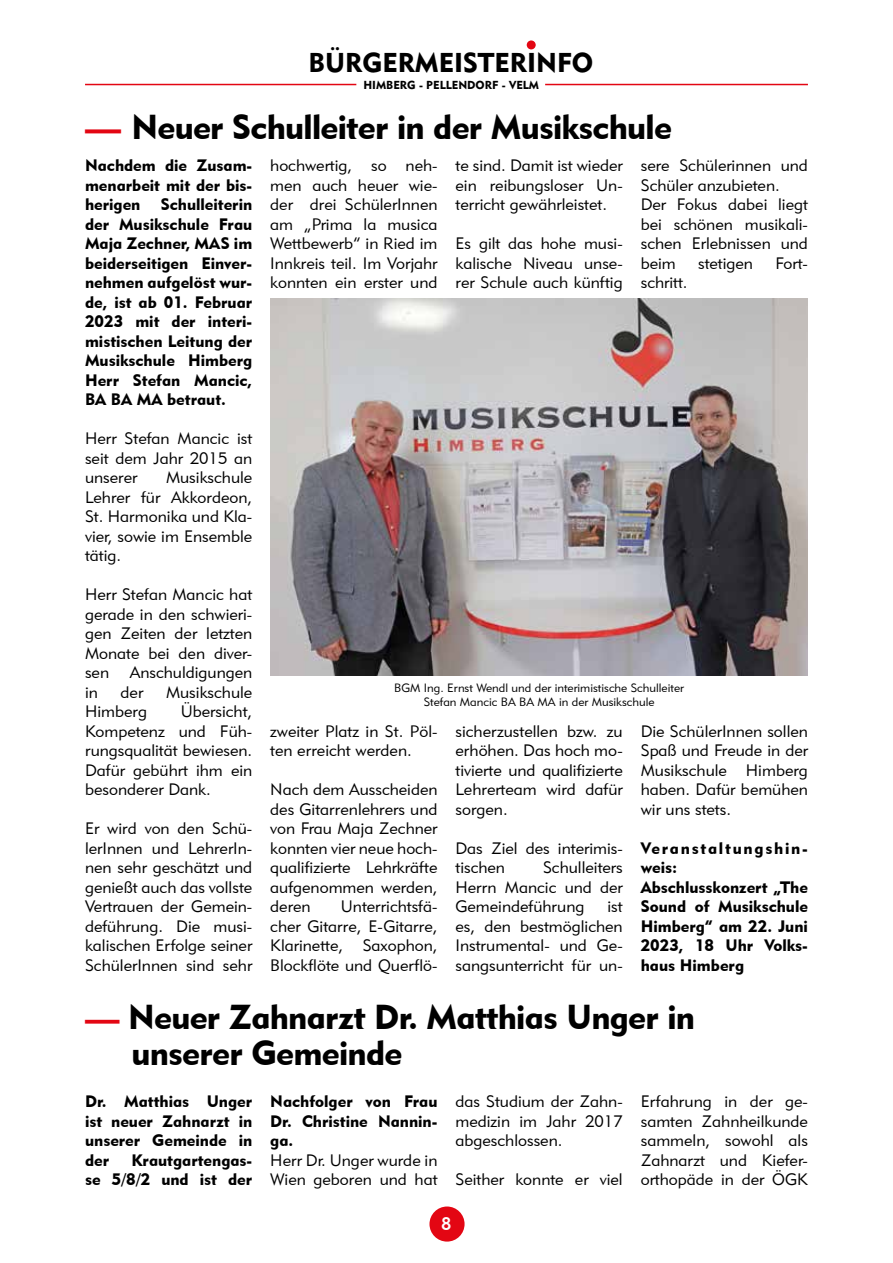
<style>
.page{position:relative;width:893px;height:1263px;background:#fff}
.page>*{position:absolute;margin:0;border:0;box-sizing:border-box;transform-origin:0 0}
.t1{font:34.5px/36px "Geometric 415 BT Black A";letter-spacing:-.02em;color:#000}
.t2{font:27px "Geometric 415 BT Black A";color:#000}
.t3{font:18px "Geometric 415 BT Medium A";color:#fff}
.t4{font:16.5px/19.5px "Geometric 415 BT Lite A";color:#000;text-align:justify}
.t5{font:16.5px/19.5px "Geometric 415 BT Black A";color:#000;text-align:justify}
.t6{font:12px/14.4px "Geometric 415 BT Lite A";color:#000;text-align:center}
.t7{font:11.55px "Geometric 415 BT Black A";color:#000}
.s1{font-size:36px;color:#e30613}
.s2{color:#e30613}
</style>
<div class="page">
<div style="left:527px;top:40px;width:9px;height:9px;background:#e30613;border-radius:50%"></div>
<hr style="left:85px;top:84px;width:271px;height:1px;background:#e30613">
<hr style="left:545px;top:84px;width:263px;height:1px;background:#e30613">
<div style="left:429px;top:1206px;width:36px;height:35px;background:#e30613;border-radius:50%"></div>
<img style="left:270px;top:299px;width:537px;height:377px">
<h2 class="t2" style="left:309px;top:47px;width:286px">BÜRGERMEISTERINFO</h2>
<p class="t7" style="left:363px;top:78px;width:177px">HIMBERG - PELLENDORF - VELM</p>
<h1 class="t1" style="left:85px;top:108px;width:588px"><span class="s1">—</span> Neuer Schulleiter in der Musikschule</h1>
<p class="t5" style="left:85px;top:155px;width:169px">Nachdem die Zusam&shy;menarbeit mit der bis&shy;herigen Schulleiterin der Musikschule Frau Maja Zechner, MAS im beiderseitigen Einver&shy;nehmen aufgelöst wur&shy;de, ist ab 01. Februar 2023 mit der interi&shy;mistischen Leitung der Musikschule Himberg Herr Stefan Mancic, BA BA MA betraut.</p>
<p class="t4" style="left:85px;top:428px;width:169px">Herr Stefan Mancic ist seit dem Jahr 2015 an unserer</p>
<p class="t4" style="left:85px;top:467px;width:169px;text-indent:81px">Musikschule Lehrer für Akkordeon, St. Harmonika und Kla&shy;vier, sowie im Ensemble tätig.</p>
<p class="t4" style="left:85px;top:584px;width:169px">Herr Stefan Mancic hat gerade in den schwieri&shy;gen Zeiten der letzten Monate bei den diver&shy;sen Anschuldigungen in</p>
<p class="t4" style="left:121px;top:682px;width:24px">der</p>
<p class="t4" style="left:166px;top:682px;width:88px">Musikschule</p>
<p class="t4" style="left:85px;top:701px;width:64px">Himberg</p>
<p class="t4" style="left:85px;top:701px;width:169px;text-indent:96px">Übersicht, Kompetenz und Füh&shy;rungsqualität bewiesen.<br>Dafür gebührt ihm ein besonderer Dank.</p>
<p class="t4" style="left:85px;top:818px;width:169px">Er wird von den Schü&shy;lerInnen und LehrerIn&shy;nen sehr geschätzt und genießt auch das vollste Vertrauen der Gemein&shy;deführung. Die musi&shy;kalischen Erfolge seiner SchülerInnen sind sehr</p>
<p class="t4" style="left:270px;top:155px;width:169px">hochwertig, so neh&shy;men auch heuer wie&shy;der drei SchülerInnen am „Prima la musica Wettbewerb“ in Ried im Innkreis teil. Im Vorjahr konnten ein erster und</p>
<p class="t4" style="left:455px;top:155px;width:169px">te sind. Damit ist wieder ein reibungsloser Un&shy;terricht gewährleistet.</p>
<p class="t4" style="left:455px;top:233px;width:169px">Es gilt das hohe musi&shy;kalische Niveau unse&shy;rer Schule auch künftig</p>
<p class="t4" style="left:641px;top:155px;width:169px;text-align:left">sere Schülerinnen und<br>Schüler anzubieten.<br>Der Fokus dabei liegt bei schönen musikali&shy;schen Erlebnissen und beim</p>
<p class="t4" style="left:698px;top:253px;width:56px">stetigen</p>
<p class="t4" style="left:775px;top:253px;width:34px">Fort-</p>
<p class="t4" style="left:641px;top:272px;width:48px">schritt.</p>
<p class="t6" style="left:394px;top:680px;width:291px">BGM Ing. Ernst Wendl und der interimistische Schulleiter<br>Stefan Mancic BA BA MA in der Musikschule</p>
<p class="t4" style="left:270px;top:721px;width:169px">zweiter Platz in St. Pöl&shy;ten erreicht werden.</p>
<p class="t4" style="left:270px;top:779px;width:169px">Nach dem Ausscheiden des Gitarrenlehrers und von Frau Maja Zechner konnten vier neue hoch&shy;qualifizierte Lehrkräfte aufgenommen werden, deren</p>
<p class="t4" style="left:270px;top:896px;width:169px;text-indent:71px">Unterrichtsfä&shy;cher Gitarre, E-Gitarre, Klarinette, Saxophon, Blockflöte und Querflö-</p>
<p class="t4" style="left:455px;top:721px;width:169px">sicherzustellen bzw. zu erhöhen. Das hoch mo&shy;tivierte und qualifizierte Lehrerteam wird dafür sorgen.</p>
<p class="t4" style="left:455px;top:838px;width:169px">Das Ziel des interimis&shy;tischen</p>
<p class="t4" style="left:455px;top:857px;width:169px;text-indent:88px">Schulleiters Herrn Mancic und der Gemeindeführung</p>
<p class="t4" style="left:455px;top:896px;width:169px;text-indent:152px">ist es, den bestmöglichen Instrumental- und Ge&shy;sangsunterricht für un-</p>
<p class="t4" style="left:641px;top:721px;width:169px">Die SchülerInnen sollen Spaß und Freude in der Musikschule Himberg haben. Dafür bemühen wir uns stets.</p>
<p class="t5" style="left:641px;top:838px;width:169px;text-align:left">Veranstaltungshin&shy;weis:<br>Abschlusskonzert „The<br>Sound of Musikschule<br>Himberg“ am 22. Juni<br>2023, 18 Uhr Volks&shy;haus Himberg</p>
<h1 class="t1" style="left:131px;top:999px;width:565px;text-indent:-46px"><span class="s2">—</span> Neuer Zahnarzt Dr. Matthias Unger in unserer Gemeinde</h1>
<p class="t5" style="left:85px;top:1092px;width:169px">Dr. Matthias Unger ist neuer Zahnarzt in unserer Gemeinde in der</p>
<p class="t5" style="left:85px;top:1150px;width:169px;text-align:right">Krautgartengas-<br>se 5/8/2 und ist der</p>
<p class="t5" style="left:270px;top:1092px;width:169px">Nachfolger von Frau Dr. Christine Nannin&shy;ga.</p>
<p class="t4" style="left:270px;top:1150px;width:169px">Herr Dr. Unger wurde in<br>Wien geboren und hat</p>
<p class="t4" style="left:455px;top:1092px;width:169px">das Studium der Zahn&shy;medizin im Jahr 2017 abgeschlossen.</p>
<p class="t4" style="left:455px;top:1170px;width:169px">Seither konnte er viel</p>
<p class="t3" style="left:441px;top:1213px;width:12px">8</p>
<p class="t4" style="left:641px;top:1092px;width:169px">Erfahrung in der ge&shy;samten Zahnheilkunde sammeln, sowohl als Zahnarzt und Kiefer&shy;orthopäde in der ÖGK</p>
</div>
